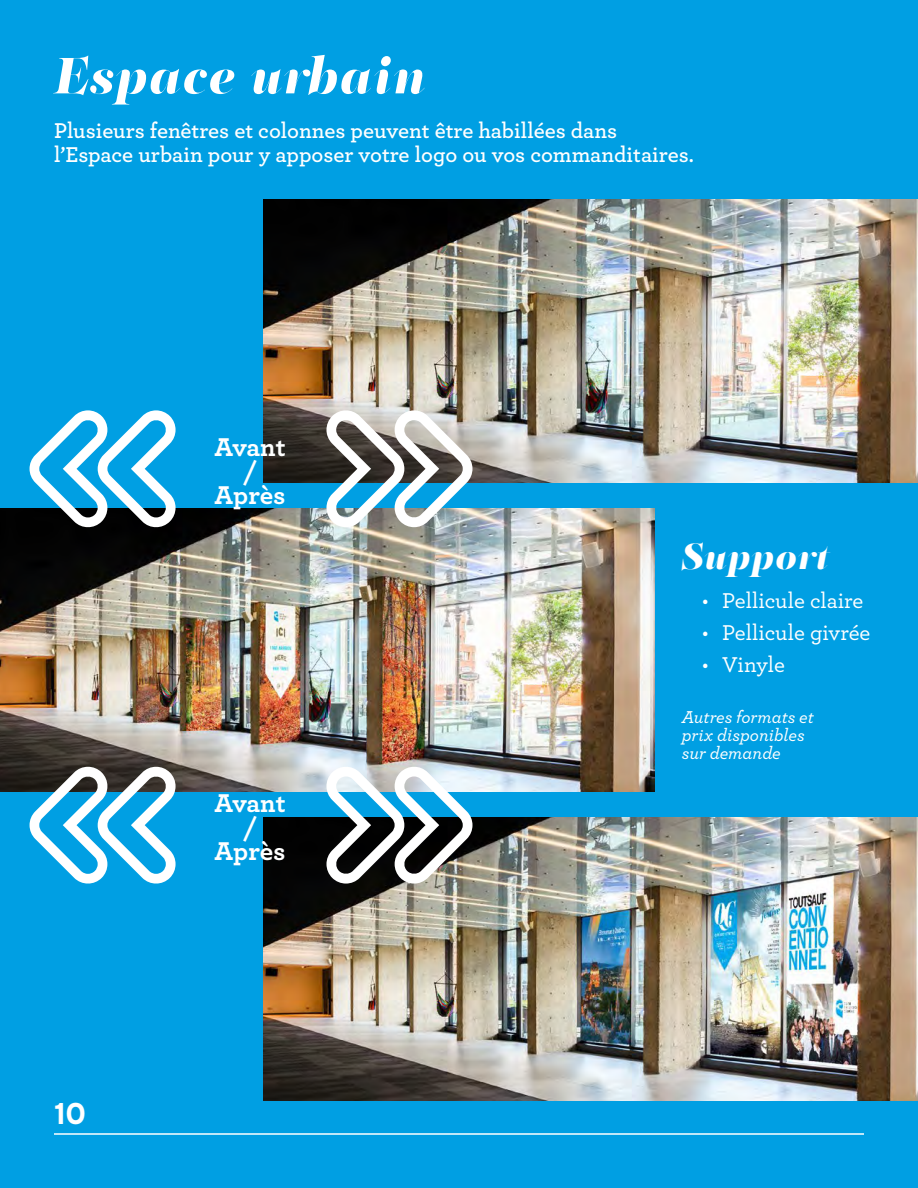
<style>
.page{position:relative;width:918px;height:1188px;background:#009fe3}
.page>*{position:absolute;margin:0;border:0;box-sizing:border-box;transform-origin:0 0}
.t1{font:italic 900 52.5px "PF Regal Finesse Pro";letter-spacing:.025em;color:#fff}
.t2{font:italic 900 37.5px "PF Regal Finesse Pro";letter-spacing:.025em;color:#fff}
.t3{font:700 30px "Interstate";color:#fff}
.t4{font:700 27px/24px "Archer";letter-spacing:-.005em;color:#fff;text-align:center}
.t5{font:600 22.5px/24px "Archer";color:#fff}
.t6{font:500 22.5px "Archer";color:#fff}
.t7{font:italic 500 18px/18px "Archer";color:#fff}
</style>
<div class="page">
<hr style="left:54px;top:1133px;width:810px;height:2px;background:#fff">
<img style="left:263px;top:199px;width:655px;height:283px">
<img style="left:0;top:508px;width:655px;height:283px">
<img style="left:263px;top:817px;width:655px;height:283px">
<svg style="left:30px;top:410px;width:146px;height:119px"></svg>
<svg style="left:326px;top:409px;width:147px;height:118px"></svg>
<svg style="left:30px;top:767px;width:146px;height:117px"></svg>
<svg style="left:326px;top:765px;width:147px;height:119px"></svg>
<h1 class="t1" style="left:54px;top:43px;width:373px">Espace urbain</h1>
<p class="t5" style="left:54px;top:117px;width:641px">Plusieurs fenêtres et colonnes peuvent être habillées dans l’Espace urbain pour y apposer votre logo ou vos commanditaires.</p>
<h3 class="t3" style="left:54px;top:1097px;width:34px">10</h3>
<p class="t4" style="left:214px;top:433px;width:73px">Avant /<br>Après</p>
<p class="t4" style="left:214px;top:789px;width:73px">Avant /<br>Après</p>
<h2 class="t2" style="left:682px;top:533px;width:148px">Support</h2>
<p class="t6" style="left:702px;top:584px;width:163px">• Pellicule claire</p>
<p class="t6" style="left:702px;top:616px;width:170px">• Pellicule givrée</p>
<p class="t6" style="left:702px;top:649px;width:84px">• Vinyle</p>
<p class="t7" style="left:682px;top:707px;width:134px">Autres formats et prix disponibles sur demande</p>
</div>
